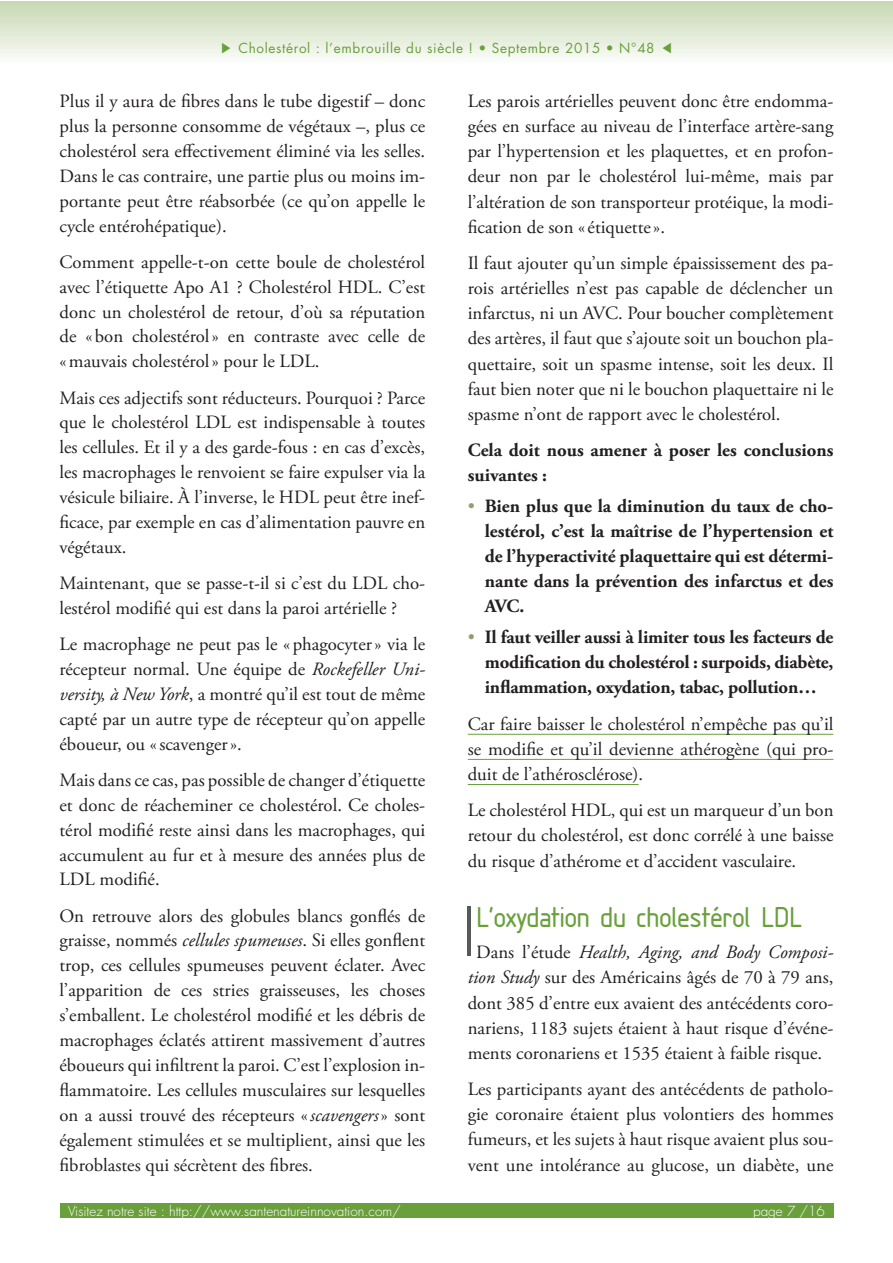
<style>
.page{position:relative;width:893px;height:1263px;background:#fff}
.page>*{position:absolute;margin:0;border:0;box-sizing:border-box;transform-origin:0 0}
.t1{font:30px "Isonorm SA Regular";color:#6aa03c}
.t2{font:18.75px/24.9px "Adobe Garamond Pro";color:#231f20;text-align:justify}
.t3{font:700 18.75px/25px "Adobe Garamond Pro";color:#231f20;text-align:justify}
.t4{font:300 13.5px "Futura";color:#fff}
.t5{font:13.5px "Futura";letter-spacing:.05em;color:#6aa03c}
.s1{font-family:"Gulim"}
.s2{font-weight:400;color:#919f72}
.s3{font-family:"Futura";font-weight:300;font-size:66px;color:#57585a}
.s4{font-style:italic}
</style>
<div class="page">
<div style="left:0;top:1px;width:892px;height:63px;background:linear-gradient(to bottom,#c6d8b1,#fcfcfa)"></div>
<div style="left:60px;top:1203px;width:773px;height:15px;background:#6aa03c"></div>
<hr style="left:468px;top:734px;width:365px;height:1px;background:#6aa03c">
<hr style="left:468px;top:759px;width:365px;height:1px;background:#6aa03c">
<hr style="left:468px;top:784px;width:171px;height:1px;background:#6aa03c">
<p class="t5" style="left:219px;top:39px;width:456px"><span class="s1">▶</span> Cholestérol : l’embrouille du siècle ! • Septembre 2015 • N°48 <span class="s1">◀</span></p>
<p class="t2" style="left:468px;top:89px;width:367px">Les parois artérielles peuvent donc être endomma&shy;gées en surface au niveau de l’interface artère-sang par l’hypertension et les plaquettes, et en profon&shy;deur non par le cholestérol lui-même, mais par l’altération de son transporteur protéique, la modi&shy;fication de son «étiquette».</p>
<p class="t2" style="left:468px;top:251px;width:367px">Il faut ajouter qu’un simple épaississement des pa&shy;rois artérielles n’est pas capable de déclencher un infarctus, ni un AVC. Pour boucher complètement des artères, il faut que s’ajoute soit un bouchon pla&shy;quettaire, soit un spasme intense, soit les deux. Il faut bien noter que ni le bouchon plaquettaire ni le spasme n’ont de rapport avec le cholestérol.</p>
<p class="t3" style="left:468px;top:438px;width:367px">Cela doit nous amener à poser les conclusions suivantes :</p>
<p class="t3" style="left:485px;top:494px;width:350px;text-indent:-17px"><span class="s2">•</span> Bien plus que la diminution du taux de cho&shy;lestérol, c’est la maîtrise de l’hypertension et de l’hyperactivité plaquettaire qui est détermi&shy;nante dans la prévention des infarctus et des AVC.</p>
<p class="t3" style="left:485px;top:625px;width:350px;text-indent:-17px"><span class="s2">•</span> Il faut veiller aussi à limiter tous les facteurs de modification du cholestérol : surpoids, diabète, inflammation, oxydation, tabac, pollution…</p>
<p class="t2" style="left:468px;top:712px;width:367px">Car faire baisser le cholestérol n’empêche pas qu’il se modifie et qu’il devienne athérogène (qui pro&shy;duit de l’athérosclérose).</p>
<p class="t2" style="left:468px;top:798px;width:367px">Le cholestérol HDL, qui est un marqueur d’un bon retour du cholestérol, est donc corrélé à une baisse du risque d’athérome et d’accident vasculaire.</p>
<h1 class="t1" style="left:462px;top:900px;width:341px"><span class="s3">I</span>L’oxydation du cholestérol LDL</h1>
<p class="t2" style="left:60px;top:89px;width:367px">Plus il y aura de fibres dans le tube digestif – donc plus la personne consomme de végétaux –, plus ce cholestérol sera effectivement éliminé via les selles.<br>Dans le cas contraire, une partie plus ou moins im&shy;portante peut être réabsorbée (ce qu’on appelle le cycle entérohépatique).</p>
<p class="t2" style="left:60px;top:250px;width:367px">Comment appelle-t-on cette boule de cholestérol avec l’étiquette Apo A1 ? Cholestérol HDL. C’est donc un cholestérol de retour, d’où sa réputation de «bon cholestérol» en contraste avec celle de «mauvais cholestérol» pour le LDL.</p>
<p class="t2" style="left:60px;top:386px;width:367px">Mais ces adjectifs sont réducteurs. Pourquoi ? Parce que le cholestérol LDL est indispensable à toutes les cellules. Et il y a des garde-fous : en cas d’excès, les macrophages le renvoient se faire expulser via la vésicule biliaire. À l’inverse, le HDL peut être inef&shy;ficace, par exemple en cas d’alimentation pauvre en végétaux.</p>
<p class="t2" style="left:60px;top:571px;width:367px">Maintenant, que se passe-t-il si c’est du LDL cho&shy;lestérol modifié qui est dans la paroi artérielle ?</p>
<p class="t2" style="left:60px;top:632px;width:367px">Le macrophage ne peut pas le «phagocyter» via le récepteur normal. Une équipe de <span class="s4">Rockefeller Uni&shy;versity, à New York</span>, a montré qu’il est tout de même capté par un autre type de récepteur qu’on appelle éboueur, ou «scavenger».</p>
<p class="t2" style="left:60px;top:768px;width:367px">Mais dans ce cas, pas possible de changer d’étiquette et donc de réacheminer ce cholestérol. Ce choles&shy;térol modifié reste ainsi dans les macrophages, qui accumulent au fur et à mesure des années plus de LDL modifié.</p>
<p class="t2" style="left:60px;top:904px;width:367px">On retrouve alors des globules blancs gonflés de graisse, nommés <span class="s4">cellules spumeuses</span>. Si elles gonflent trop, ces cellules spumeuses peuvent éclater. Avec l’apparition de ces stries graisseuses, les choses s’emballent. Le cholestérol modifié et les débris de macrophages éclatés attirent massivement d’autres éboueurs qui infiltrent la paroi. C’est l’explosion in&shy;flammatoire. Les cellules musculaires sur lesquelles on a aussi trouvé des récepteurs «<span class="s4">scavengers</span>» sont également stimulées et se multiplient, ainsi que les fibroblastes qui sécrètent des fibres.</p>
<p class="t2" style="left:468px;top:940px;width:367px;text-align:center">Dans l’étude <span class="s4">Health, Aging, and Body Composi&shy;tion Study</span> sur des Américains âgés de 70 à 79 ans, dont 385 d’entre eux avaient des antécédents coro&shy;nariens, 1183 sujets étaient à haut risque d’événe&shy;ments coronariens et 1535 étaient à faible risque.</p>
<p class="t2" style="left:468px;top:1077px;width:367px">Les participants ayant des antécédents de patholo&shy;gie coronaire étaient plus volontiers des hommes fumeurs, et les sujets à haut risque avaient plus sou&shy;vent une intolérance au glucose, un diabète, une</p>
<p class="t4" style="left:68px;top:1202px;width:334px">Visitez notre site : http://www.santenatureinnovation.com/</p>
<p class="t4" style="left:753px;top:1202px;width:73px">page 7 /16</p>
</div>
